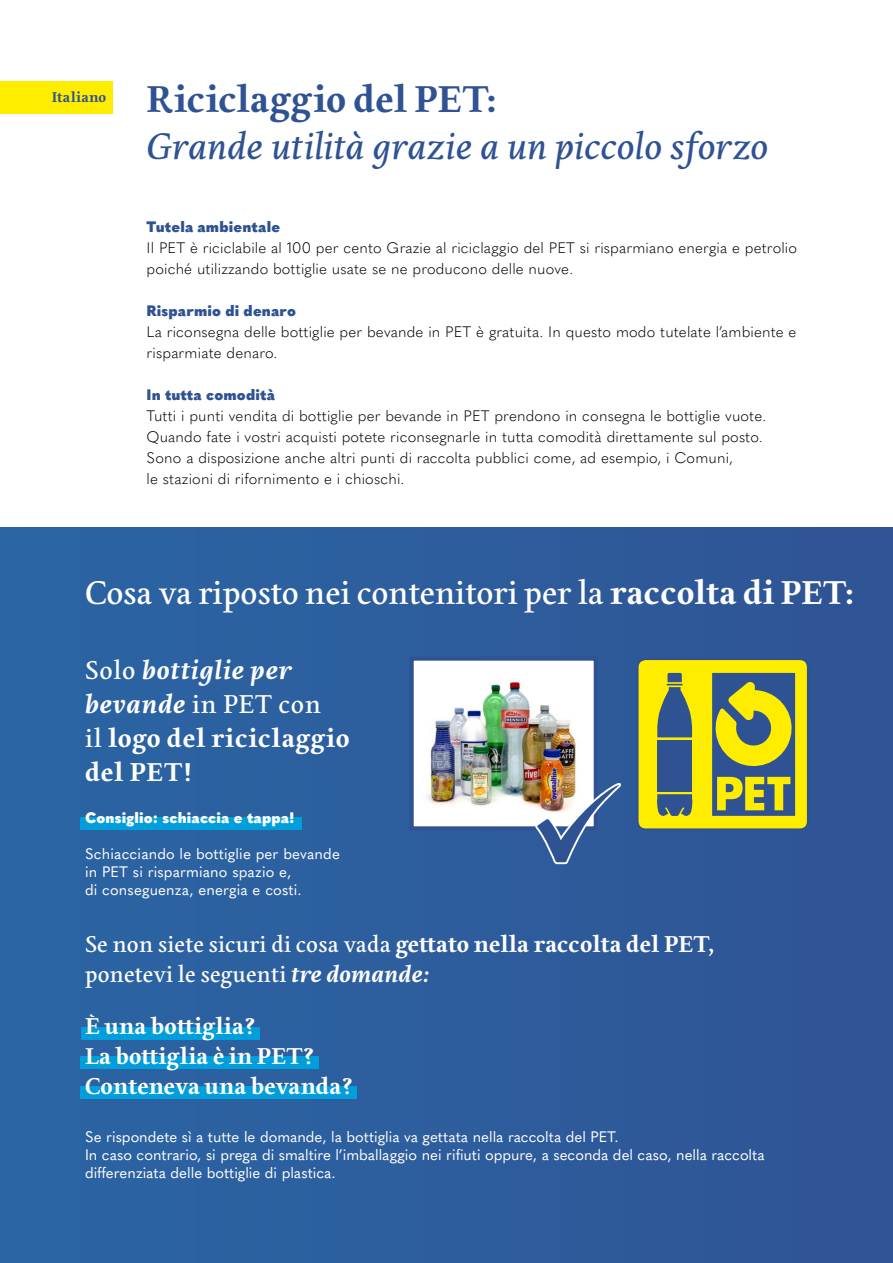
<style>
.page{position:relative;width:893px;height:1263px;background:#fff}
.page>*{position:absolute;margin:0;border:0;box-sizing:border-box;transform-origin:0 0}
.t1{font:italic 39px "Edita";letter-spacing:-.005em;color:#2f5293}
.t2{font:700 39px "Edita";letter-spacing:.005em;color:#2f5293}
.t3{font:34.5px "Edita";color:#fff}
.t4{font:700 27px/34px "Edita";letter-spacing:.03em;color:#fff}
.t5{font:italic 700 27px "Edita";letter-spacing:.03em;color:#fff}
.t6{font:27px "Edita";letter-spacing:.03em;color:#fff}
.t7{font:700 24px "Edita";letter-spacing:.01em;color:#fff}
.t8{font:24px "Edita";letter-spacing:.01em;color:#fff}
.t9{font:300 15px/21px "Quasimoda";letter-spacing:.01em;color:#000}
.t10{font:15px/18px "Quasimoda";color:#fff}
.t11{font:900 15px "Quasimoda";letter-spacing:.01em;color:#2f5293}
.t12{font:900 15px "Quasimoda";letter-spacing:.01em;color:#fff}
.t13{font:700 15px "Edita";letter-spacing:.02em;color:#2f5293}
.s1{font-weight:700}
.s2{font-weight:400;font-style:normal}
.s3{font-weight:700;font-style:italic}
.s4{font-weight:400}
</style>
<div class="page">
<div style="left:0;top:527px;width:893px;height:736px;background:#2d5e9d"></div>
<svg style="left:637px;top:658px;width:172px;height:172px"></svg>
<div style="left:0;top:82px;width:113px;height:32px;background:#ffed00"></div>
<div style="left:81px;top:1027px;width:178px;height:12px;background:#009edb"></div>
<div style="left:81px;top:1086px;width:276px;height:13px;background:#009edb"></div>
<div style="left:81px;top:1056px;width:238px;height:13px;background:#009edb"></div>
<div style="left:81px;top:817px;width:221px;height:13px;background:#009edb"></div>
<div style="left:412px;top:658px;width:184px;height:170px;background:#fff"></div>
<img style="left:427px;top:682px;width:149px;height:124px">
<div style="left:409px;top:656px;width:189px;height:174px;border:4px solid #2f5293"></div>
<img style="left:533px;top:780px;width:88px;height:85px">
<p class="t13" style="left:52px;top:89px;width:56px">Italiano</p>
<p class="t2" style="left:147px;top:77px;width:353px">Riciclaggio del PET:</p>
<p class="t1" style="left:147px;top:124px;width:623px">Grande utilità grazie a un piccolo sforzo</p>
<p class="t11" style="left:147px;top:215px;width:135px">Tutela ambientale</p>
<p class="t9" style="left:147px;top:236px;width:652px">Il PET è riciclabile al 100 per cento Grazie al riciclaggio del PET si risparmiano energia e petrolio poiché utilizzando bottiglie usate se ne producono delle nuove.</p>
<p class="t11" style="left:147px;top:299px;width:151px">Risparmio di denaro</p>
<p class="t9" style="left:147px;top:320px;width:651px">La riconsegna delle bottiglie per bevande in PET è gratuita. In questo modo tutelate l’ambiente e risparmiate denaro.</p>
<p class="t11" style="left:147px;top:383px;width:130px">In tutta comodità</p>
<p class="t9" style="left:147px;top:404px;width:621px">Tutti i punti vendita di bottiglie per bevande in PET prendono in consegna le bottiglie vuote.<br>Quando fate i vostri acquisti potete riconsegnarle in tutta comodità direttamente sul posto.</p>
<p class="t9" style="left:147px;top:446px;width:588px">Sono a disposizione anche altri punti di raccolta pubblici come, ad esempio, i Comuni, le stazioni di rifornimento e i chioschi.</p>
<p class="t3" style="left:85px;top:573px;width:772px">Cosa va riposto nei contenitori per la <span class="s1">raccolta di PET:</span></p>
<p class="t5" style="left:85px;top:653px;width:209px"><span class="s2">Solo</span> bottiglie per</p>
<p class="t6" style="left:85px;top:689px;width:237px"><span class="s3">bevande</span> in PET con</p>
<p class="t4" style="left:85px;top:722px;width:266px"><span class="s4">il</span> logo del riciclaggio del PET!</p>
<p class="t12" style="left:85px;top:806px;width:211px">Consiglio: schiaccia e tappa!</p>
<p class="t10" style="left:85px;top:844px;width:256px">Schiacciando le bottiglie per bevande</p>
<p class="t10" style="left:85px;top:862px;width:208px">in PET si risparmiano spazio e,</p>
<p class="t10" style="left:85px;top:880px;width:218px">di conseguenza, energia e costi.</p>
<p class="t7" style="left:85px;top:931px;width:632px"><span class="s4">Se non siete sicuri di cosa vada</span> gettato nella raccolta del PET,</p>
<p class="t8" style="left:85px;top:961px;width:346px">ponetevi le seguenti <span class="s3">tre domande:</span></p>
<p class="t7" style="left:85px;top:1012px;width:173px">È una bottiglia?</p>
<p class="t7" style="left:85px;top:1042px;width:232px">La bottiglia è in PET?</p>
<p class="t7" style="left:85px;top:1072px;width:271px">Conteneva una bevanda?</p>
<p class="t10" style="left:85px;top:1126px;width:681px">Se rispondete sì a tutte le domande, la bottiglia va gettata nella raccolta del PET.<br>In caso contrario, si prega di smaltire l’imballaggio nei rifiuti oppure, a seconda del caso, nella raccolta differenziata delle bottiglie di plastica.</p>
</div>
